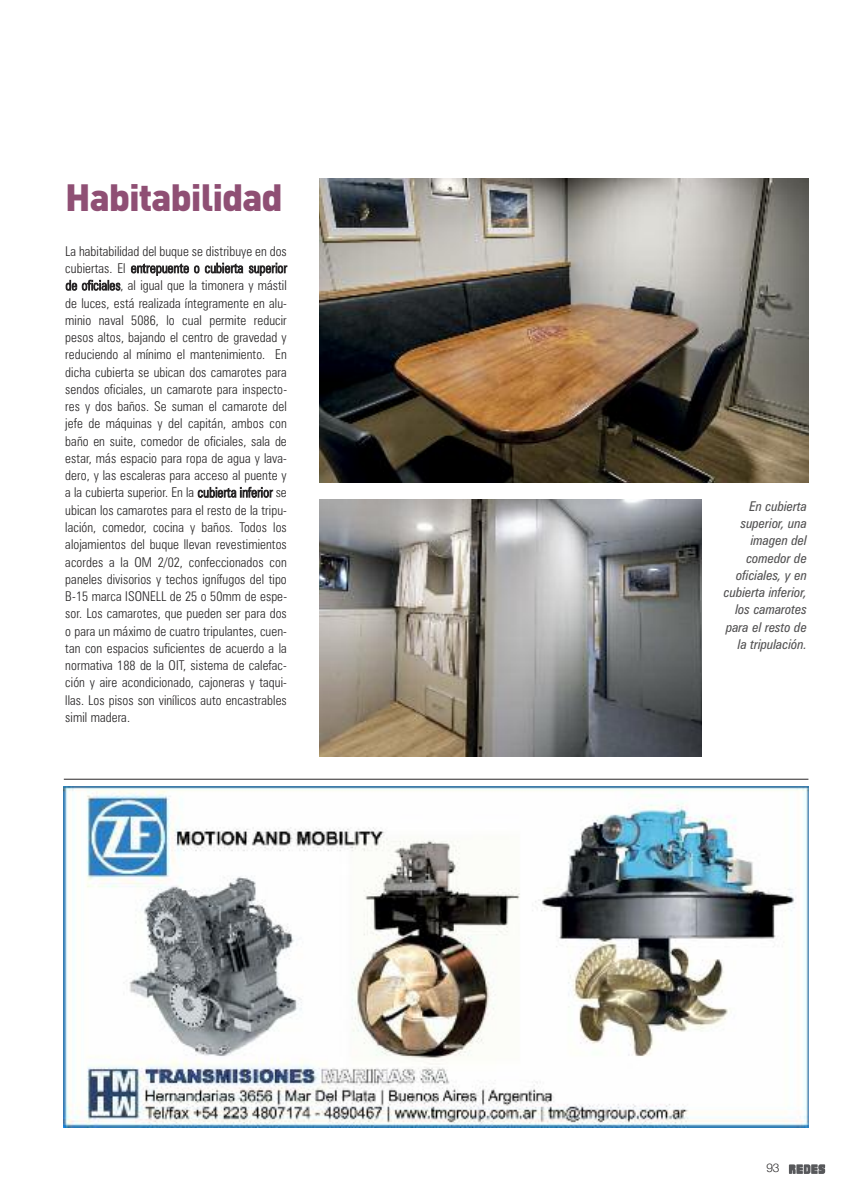
<style>
.page{position:relative;width:851px;height:1191px;background:#fff}
.page>*{position:absolute;margin:0;border:0;box-sizing:border-box;transform-origin:0 0}
.t1{font:900 37.5px "DIN Pro";letter-spacing:-.03em;color:#8f4f74}
.t2{font:300 condensed 13.5px/17.2px "Zurich BT";letter-spacing:.005em;color:#272526;text-align:justify}
.t3{font:13.5px/17.2px "Zurich Condensed Italic BT";color:#525152;text-align:right}
.t4{font:300 12px "Helvetica Neue";color:#272526}
</style>
<div class="page">
<img style="left:319px;top:499px;width:382px;height:257px">
<img style="left:319px;top:179px;width:489px;height:304px">
<svg style="left:788px;top:1164px;width:37px;height:10px"></svg>
<img style="left:64px;top:787px;width:744px;height:340px">
<hr style="left:64px;top:779px;width:744px;height:1px;background:#272526">
<h1 class="t1" style="left:65px;top:184px;width:219px">Habitabilidad</h1>
<p class="t2" style="left:65px;top:243px;width:223px">La habitabilidad del buque se distribuye en dos cubiertas. El entrepuente o cubierta superior de oficiales, al igual que la timonera y mástil de luces, está realizada íntegramente en alu&shy;minio naval 5086, lo cual permite reducir pesos altos, bajando el centro de gravedad y reduciendo al mínimo el mantenimiento. En dicha cubierta se ubican dos camarotes para sendos oficiales, un camarote para inspecto&shy;res y dos baños. Se suman el camarote del jefe de máquinas y del capitán, ambos con baño en suite, comedor de oficiales, sala de estar, más espacio para ropa de agua y lava&shy;dero, y las escaleras para acceso al puente y a la cubierta superior. En la cubierta inferior se ubican los camarotes para el resto de la tripu&shy;lación, comedor, cocina y baños. Todos los alojamientos del buque llevan revestimientos acordes a la OM 2/02, confeccionados con paneles divisorios y techos ignífugos del tipo B-15 marca ISONELL de 25 o 50mm de espe&shy;sor. Los camarotes, que pueden ser para dos o para un máximo de cuatro tripulantes, cuen&shy;tan con espacios suficientes de acuerdo a la normativa 188 de la OIT, sistema de calefac&shy;ción y aire acondicionado, cajoneras y taqui&shy;llas. Los pisos son vinílicos auto encastrables simil madera.</p>
<p class="t3" style="left:723px;top:497px;width:84px">En cubierta superior, una imagen del comedor de oficiales, y en cubierta inferior, los camarotes para el resto de la tripulación.</p>
<p class="t4" style="left:766px;top:1160px;width:15px">93</p>
</div>
